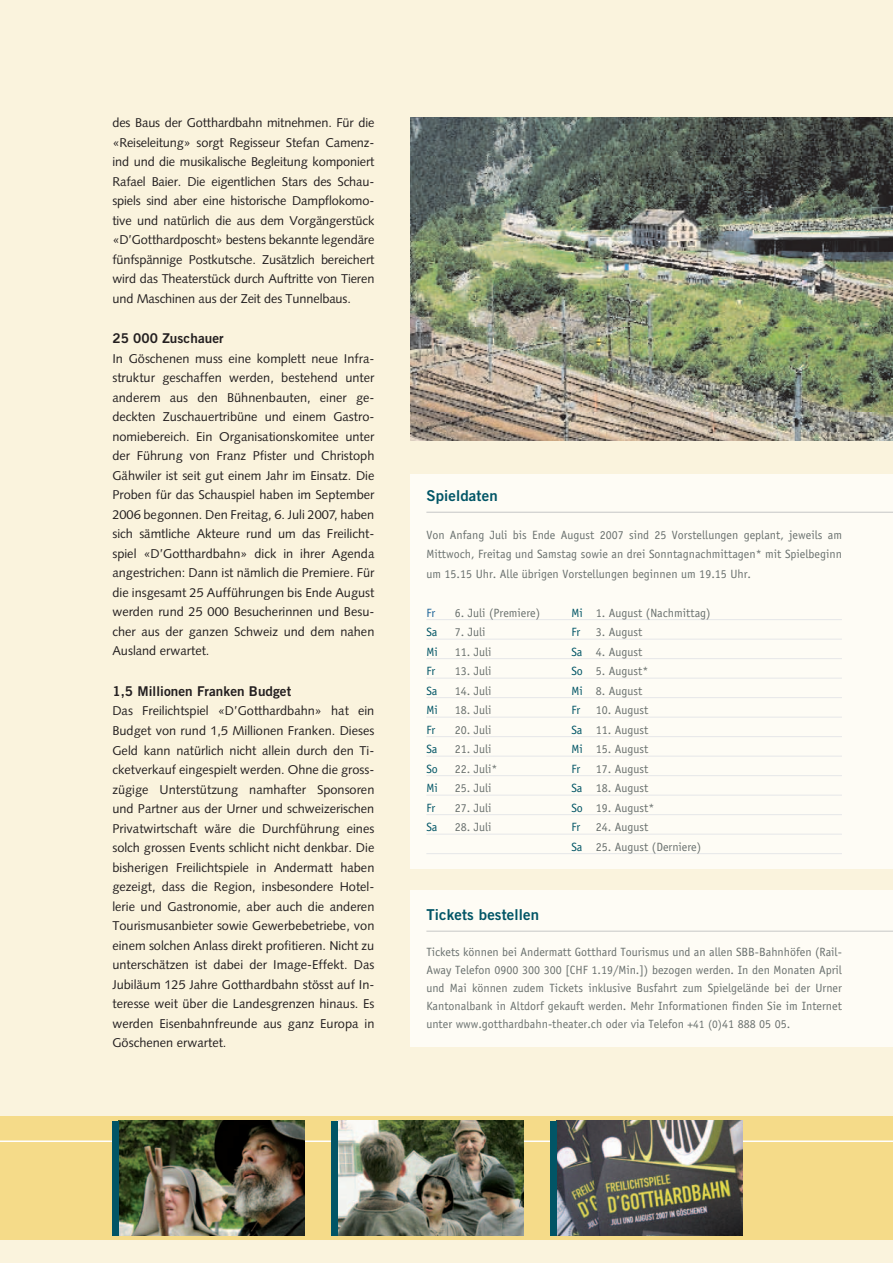
<style>
.page{position:relative;width:893px;height:1263px;background:#faf3dd}
.page>*{position:absolute;margin:0;border:0;box-sizing:border-box;transform-origin:0 0}
.t1{font:15px "Trade Gothic Bold Two";letter-spacing:.01em;color:#015566}
.Grundtext{font:13.5px "Trade Gothic Bold Two";letter-spacing:.005em;color:#231f20}
.Grundtext-2{font:12.75px/19.5px "Syntax";color:#231f20;text-align:justify}
.Grundtext-3{font:12px/18px "Officina Sans";color:#6a716f;text-align:justify}
.t2{font:12px "Officina Sans";color:#015566}
.t3{font:12px "Officina Sans";color:#1b6297}
.s1{color:#015566}
.s2{font-size:11.4px}
</style>
<div class="page">
<div style="left:410px;top:890px;width:483px;height:156px;background:#fefcf5"></div>
<hr style="left:426px;top:931px;width:467px;height:1px;background:#c6c7c6">
<div style="left:410px;top:474px;width:483px;height:395px;background:#fefcf5"></div>
<div style="left:0;top:1116px;width:893px;height:123px;background:#f5db89"></div>
<img style="left:410px;top:117px;width:483px;height:324px">
<hr style="left:426px;top:619px;width:416px;height:1px;background:#e6e7e9">
<hr style="left:426px;top:639px;width:416px;height:1px;background:#e6e7e9">
<hr style="left:426px;top:658px;width:416px;height:1px;background:#e6e7e9">
<hr style="left:426px;top:678px;width:416px;height:1px;background:#e6e7e9">
<hr style="left:426px;top:697px;width:416px;height:1px;background:#e6e7e9">
<hr style="left:426px;top:717px;width:416px;height:1px;background:#e6e7e9">
<hr style="left:426px;top:736px;width:416px;height:1px;background:#e6e7e9">
<hr style="left:426px;top:756px;width:416px;height:1px;background:#e6e7e9">
<hr style="left:426px;top:775px;width:416px;height:1px;background:#e6e7e9">
<hr style="left:426px;top:795px;width:416px;height:1px;background:#e6e7e9">
<hr style="left:426px;top:814px;width:416px;height:1px;background:#e6e7e9">
<hr style="left:426px;top:834px;width:416px;height:1px;background:#e6e7e9">
<hr style="left:426px;top:853px;width:416px;height:1px;background:#e6e7e9">
<hr style="left:426px;top:512px;width:467px;height:1px;background:#c6c7c6">
<hr style="left:0;top:1140px;width:893px;height:2px;background:#fff">
<img style="left:118px;top:1121px;width:187px;height:115px">
<div style="left:112px;top:1121px;width:6px;height:114px;background:#015566"></div>
<img style="left:337px;top:1121px;width:187px;height:115px">
<div style="left:331px;top:1121px;width:6px;height:114px;background:#015566"></div>
<img style="left:556px;top:1121px;width:187px;height:115px">
<div style="left:550px;top:1121px;width:6px;height:114px;background:#015566"></div>
<p class="Grundtext-2" style="left:112px;top:113px;width:263px">des Baus der Gotthardbahn mitnehmen. Für die «Reiseleitung» sorgt Regisseur Stefan Camenz&shy;ind und die musikalische Begleitung komponiert Rafael Baier. Die eigentlichen Stars des Schau&shy;spiels sind aber eine historische Dampflokomo&shy;tive und natürlich die aus dem Vorgängerstück «D’Gotthardposcht» bestens bekannte legendäre fünfspännige Postkutsche. Zusätzlich bereichert wird das Theaterstück durch Auftritte von Tieren und Maschinen aus der Zeit des Tunnelbaus.</p>
<p class="Grundtext" style="left:112px;top:330px;width:113px">25 000 Zuschauer</p>
<p class="Grundtext-2" style="left:112px;top:349px;width:263px">In Göschenen muss eine komplett neue Infra&shy;struktur geschaffen werden, bestehend unter anderem aus den Bühnenbauten, einer ge&shy;deckten Zuschauertribüne und einem Gastro&shy;nomiebereich. Ein Organisationskomitee unter der Führung von Franz Pfister und Christoph Gähwiler ist seit gut einem Jahr im Einsatz. Die Proben für das Schauspiel haben im September 2006 begonnen. Den Freitag, 6. Juli 2007, haben sich sämtliche Akteure rund um das Freilicht&shy;spiel «D’Gotthardbahn» dick in ihrer Agenda angestrichen: Dann ist nämlich die Premiere. Für die insgesamt 25 Aufführungen bis Ende August werden rund 25 000 Besucherinnen und Besu&shy;cher aus der ganzen Schweiz und dem nahen Ausland erwartet.</p>
<p class="Grundtext" style="left:112px;top:683px;width:180px">1,5 Millionen Franken Budget</p>
<p class="Grundtext-2" style="left:112px;top:701px;width:263px">Das Freilichtspiel «D’Gotthardbahn» hat ein Budget von rund 1,5 Millionen Franken. Dieses Geld kann natürlich nicht allein durch den Ti&shy;cketverkauf eingespielt werden. Ohne die gross&shy;zügige Unterstützung namhafter Sponsoren und Partner aus der Urner und schweizerischen Privatwirtschaft wäre die Durchführung eines solch grossen Events schlicht nicht denkbar. Die bisherigen Freilichtspiele in Andermatt haben gezeigt, dass die Region, insbesondere Hotel&shy;lerie und Gastronomie, aber auch die anderen Tourismusanbieter sowie Gewerbebetriebe, von einem solchen Anlass direkt profitieren. Nicht zu unterschätzen ist dabei der Image-Effekt. Das Jubiläum 125 Jahre Gotthardbahn stösst auf In&shy;teresse weit über die Landesgrenzen hinaus. Es werden Eisenbahnfreunde aus ganz Europa in Göschenen erwartet.</p>
<p class="t1" style="left:426px;top:486px;width:73px">Spieldaten</p>
<p class="Grundtext-3" style="left:426px;top:525px;width:417px;line-height:19.5px">Von Anfang Juli bis Ende August 2007 sind 25 Vorstellungen geplant, jeweils am Mittwoch, Freitag und Samstag sowie an drei Sonntagnachmittagen* mit Spielbeginn um 15.15 Uhr. Alle übrigen Vorstellungen beginnen um 19.15 Uhr.</p>
<p class="t3" style="left:426px;top:605px;width:10px">Fr</p>
<p class="Grundtext-3" style="left:455px;top:603px;width:87px">6. Juli (Premiere)</p>
<p class="Grundtext-3" style="left:571px;top:603px;width:141px"><span class="s1">Mi</span> 1. August (Nachmittag)</p>
<p class="t2" style="left:426px;top:625px;width:13px">Sa</p>
<p class="Grundtext-3" style="left:455px;top:623px;width:32px">7. Juli</p>
<p class="t2" style="left:571px;top:625px;width:10px">Fr</p>
<p class="Grundtext-3" style="left:596px;top:623px;width:48px">3. August</p>
<p class="t2" style="left:426px;top:644px;width:13px">Mi</p>
<p class="Grundtext-3" style="left:455px;top:642px;width:38px">11. Juli</p>
<p class="Grundtext-3" style="left:571px;top:642px;width:73px"><span class="s1">Sa</span> 4. August</p>
<p class="t2" style="left:426px;top:664px;width:10px">Fr</p>
<p class="Grundtext-3" style="left:455px;top:662px;width:38px">13. Juli</p>
<p class="Grundtext-3" style="left:571px;top:662px;width:79px"><span class="s1">So</span> 5. August*</p>
<p class="t2" style="left:426px;top:683px;width:13px">Sa</p>
<p class="Grundtext-3" style="left:455px;top:681px;width:38px">14. Juli</p>
<p class="Grundtext-3" style="left:571px;top:681px;width:73px"><span class="s1">Mi</span> 8. August</p>
<p class="t2" style="left:426px;top:703px;width:13px">Mi</p>
<p class="Grundtext-3" style="left:455px;top:701px;width:38px">18. Juli</p>
<p class="t2" style="left:571px;top:703px;width:10px">Fr</p>
<p class="Grundtext-3" style="left:596px;top:701px;width:54px">10. August</p>
<p class="t2" style="left:426px;top:722px;width:10px">Fr</p>
<p class="Grundtext-3" style="left:455px;top:720px;width:38px">20. Juli</p>
<p class="Grundtext-3" style="left:571px;top:720px;width:79px"><span class="s1">Sa</span> 11. August</p>
<p class="t2" style="left:426px;top:742px;width:13px">Sa</p>
<p class="Grundtext-3" style="left:455px;top:740px;width:38px">21. Juli</p>
<p class="Grundtext-3" style="left:571px;top:740px;width:79px"><span class="s1">Mi</span> 15. August</p>
<p class="t2" style="left:426px;top:761px;width:13px">So</p>
<p class="Grundtext-3" style="left:455px;top:759px;width:44px">22. Juli*</p>
<p class="t2" style="left:571px;top:761px;width:10px">Fr</p>
<p class="Grundtext-3" style="left:596px;top:759px;width:54px">17. August</p>
<p class="t2" style="left:426px;top:781px;width:13px">Mi</p>
<p class="Grundtext-3" style="left:455px;top:779px;width:38px">25. Juli</p>
<p class="Grundtext-3" style="left:571px;top:779px;width:79px"><span class="s1">Sa</span> 18. August</p>
<p class="t2" style="left:426px;top:800px;width:10px">Fr</p>
<p class="Grundtext-3" style="left:455px;top:798px;width:38px">27. Juli</p>
<p class="Grundtext-3" style="left:571px;top:798px;width:85px"><span class="s1">So</span> 19. August*</p>
<p class="t2" style="left:426px;top:820px;width:13px">Sa</p>
<p class="Grundtext-3" style="left:455px;top:818px;width:38px">28. Juli</p>
<p class="t2" style="left:571px;top:820px;width:10px">Fr</p>
<p class="Grundtext-3" style="left:596px;top:818px;width:54px">24. August</p>
<p class="Grundtext-3" style="left:571px;top:837px;width:131px"><span class="s1">Sa</span> 25. August (Derniere)</p>
<p class="t1" style="left:426px;top:905px;width:114px">Tickets bestellen</p>
<p class="Grundtext-3" style="left:426px;top:943px;width:417px">Tickets können bei Andermatt Gotthard Tourismus und an allen SBB-Bahnhöfen (Rail-Away Telefon 0900 300 300 [CHF 1.19/Min.]) bezogen werden. In den Monaten April und Mai können zudem Tickets inklusive Busfahrt zum Spielgelände bei der Urner Kantonalbank in Altdorf gekauft werden. Mehr Informationen finden Sie im Internet unter www.gotthardbahn-theater.ch oder via Telefon <span class="s2">+41 (0)</span>41 888 05 05.</p>
</div>
